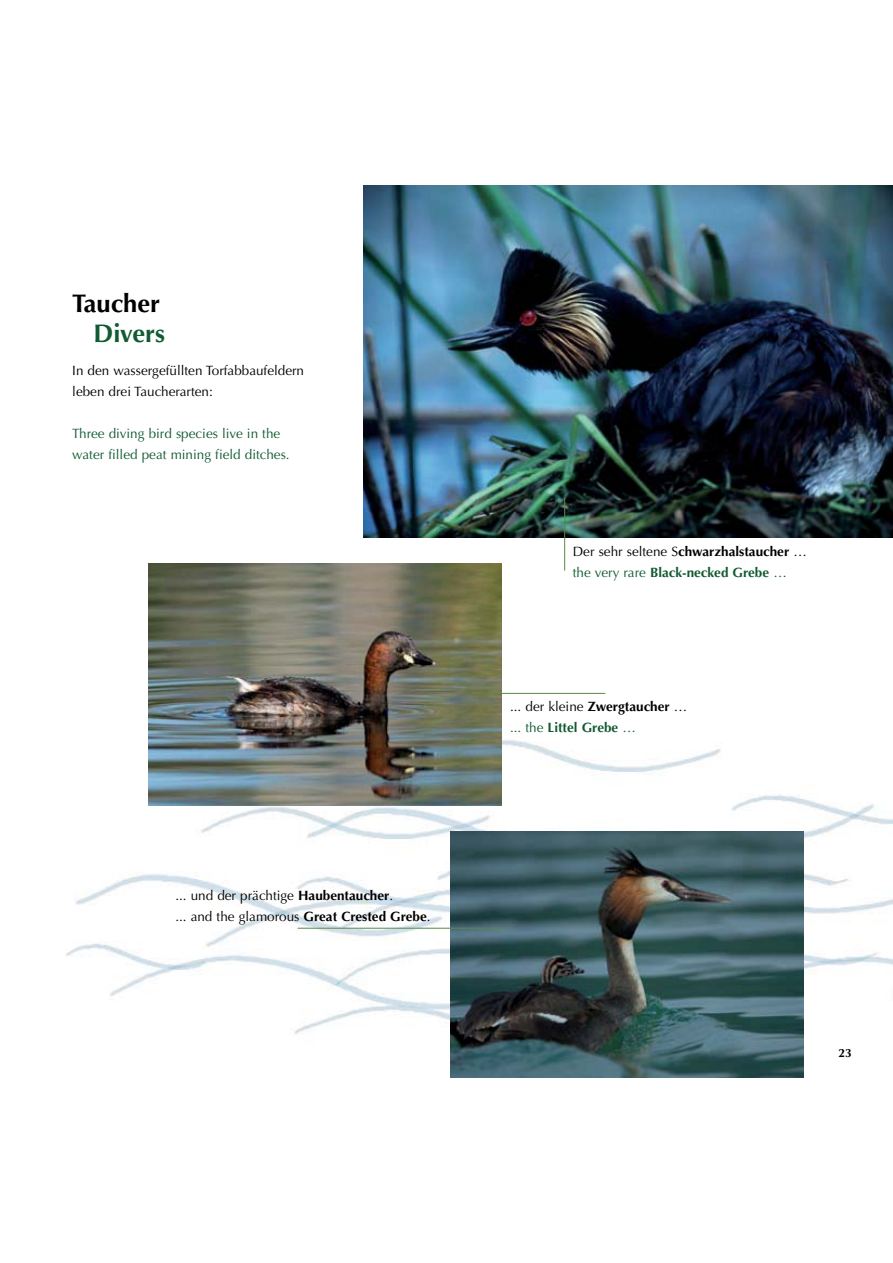
<style>
.page{position:relative;width:893px;height:1263px;background:#fff}
.page>*{position:absolute;margin:0;border:0;box-sizing:border-box;transform-origin:0 0}
.t1{font:700 25.5px "Optima";color:#000}
.t2{font:700 25.5px "Optima";color:#105b31}
.t3{font:13.5px/21px "Optima";color:#000}
.t4{font:13.5px/21px "Optima";color:#105b31}
.t5{font:700 13.5px/21px "Optima";color:#000}
.t6{font:700 12px "Optima";color:#000}
.s1{font-weight:700}
.s2{font-weight:400}
.s3{font-weight:400;color:#105b31}
.s4{color:#105b31}
.s5{font-weight:700;color:#105b31}
</style>
<div class="page">
<img style="left:66px;top:613px;width:827px;height:465px">
<img style="left:149px;top:563px;width:353px;height:243px">
<img style="left:363px;top:185px;width:530px;height:353px">
<img style="left:451px;top:831px;width:352px;height:247px">
<hr style="left:298px;top:928px;width:207px;height:1px;background:#5d8748">
<hr style="left:472px;top:693px;width:133px;height:1px;background:#5d8748">
<hr style="left:564px;top:498px;width:1px;height:72px;background:#5d8748">
<h1 class="t1" style="left:72px;top:293px;width:89px">Taucher</h1>
<h1 class="t2" style="left:94px;top:323px;width:73px">Divers</h1>
<p class="t3" style="left:72px;top:361px;width:233px">In den wassergefüllten Torfabbaufeldern leben drei Taucherarten:</p>
<p class="t4" style="left:72px;top:424px;width:219px">Three diving bird species live in the water filled peat mining field ditches.</p>
<p class="t3" style="left:175px;top:886px;width:257px">... und der prächtige <span class="s1">Haubentaucher</span>.<br>... and the glamorous <span class="s1">Great Crested Grebe</span>.</p>
<p class="t5" style="left:573px;top:542px;width:236px"><span class="s2">Der sehr seltene S</span>chwarzhalstaucher <span class="s2">… </span><span class="s3">the very rare</span> <span class="s4">Black-necked Grebe</span> <span class="s3">…</span></p>
<p class="t3" style="left:510px;top:697px;width:179px">... der kleine <span class="s1">Zwergtaucher</span> … <span class="s4">... the</span> <span class="s5">Littel Grebe</span> <span class="s4">…</span></p>
<p class="t6" style="left:838px;top:1047px;width:15px">23</p>
</div>
